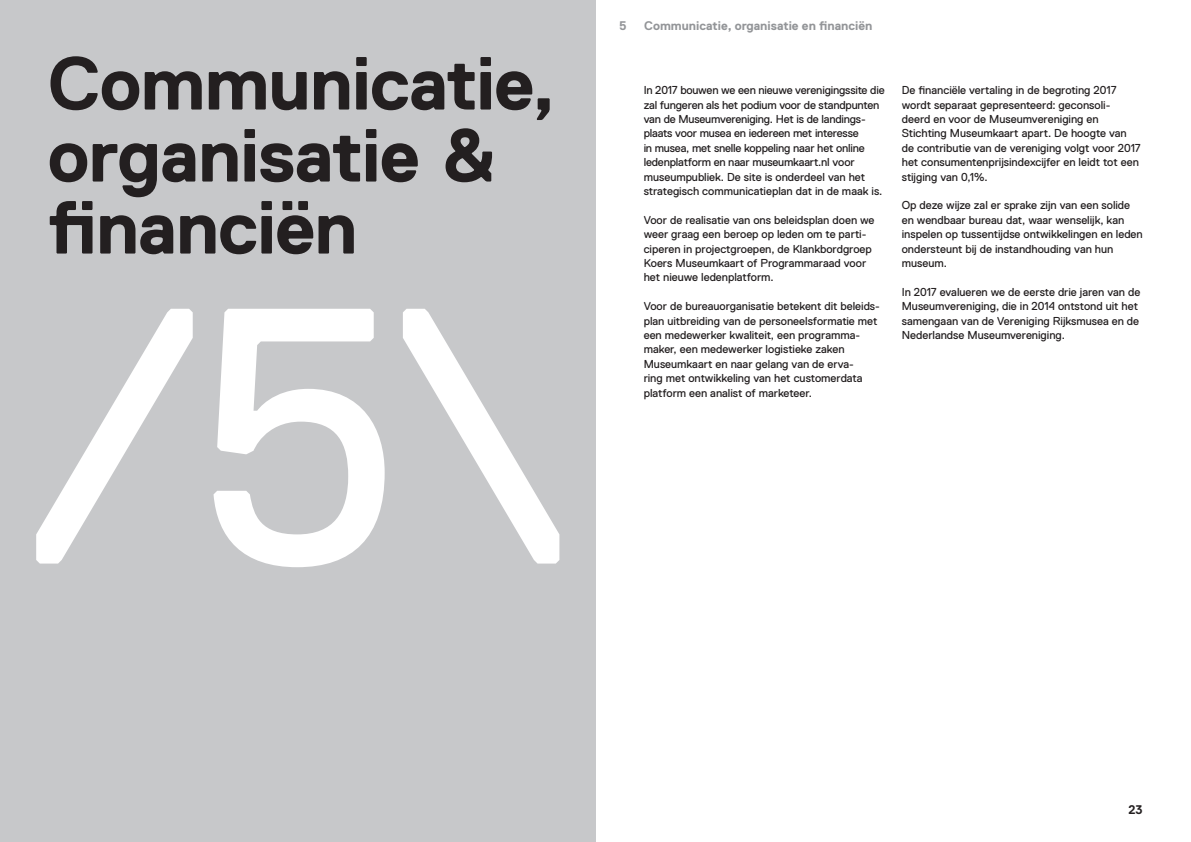
<style>
.page{position:relative;width:1191px;height:842px;background:#fff}
.page>*{position:absolute;margin:0;border:0;box-sizing:border-box;transform-origin:0 0}
.big_number{font:364px "Replica Std";color:#fff}
.t1{font:700 75px/72px "Replica Std";letter-spacing:-.02em;color:#231f20}
.sub_header_page{font:700 12.5px "Replica Std";color:#939598}
.t2{font:700 12.5px "Replica Std";color:#231f20}
.broodtekst{font:11.5px/14.4px "Replica Std";letter-spacing:-.005em;color:#231f20}
</style>
<div class="page">
<div style="left:0;top:0;width:595px;height:842px;background:#c7c8ca"></div>
<p class="t1" style="left:47px;top:48px;width:509px">Communicatie, organisatie &amp; financiën</p>
<p class="big_number" style="left:22px;top:236px;width:554px">/5\</p>
<p class="sub_header_page" style="left:619px;top:19px;width:9px">5</p>
<p class="sub_header_page" style="left:644px;top:19px;width:230px">Communicatie, organisatie en financiën</p>
<p class="broodtekst" style="left:643px;top:83px;width:242px">In 2017 bouwen we een nieuwe verenigingssite die zal fungeren als het podium voor de standpunten van de Museumvereniging. Het is de landings&shy;plaats voor musea en iedereen met interesse<br>in musea, met snelle koppeling naar het online ledenplatform en naar museumkaart.nl voor museumpubliek. De site is onderdeel van het strategisch communicatieplan dat in de maak is.</p>
<p class="broodtekst" style="left:643px;top:213px;width:232px">Voor de realisatie van ons beleidsplan doen we weer graag een beroep op leden om te parti&shy;ciperen in projectgroepen, de Klankbordgroep Koers Museumkaart of Programmaraad voor het nieuwe ledenplatform.</p>
<p class="broodtekst" style="left:643px;top:299px;width:238px">Voor de bureauorganisatie betekent dit beleids&shy;plan uitbreiding van de personeelsformatie met een medewerker kwaliteit, een programma&shy;maker, een medewerker logistieke zaken Museumkaart en naar gelang van de erva-<br>ring met ontwikkeling van het customerdata platform een analist of marketeer.</p>
<p class="broodtekst" style="left:901px;top:83px;width:240px">De financiële vertaling in de begroting 2017 wordt separaat gepresenteerd: geconsoli-<br>deerd en voor de Museumvereniging en Stichting Museumkaart apart. De hoogte van de contributie van de vereniging volgt voor 2017 het consumentenprijsindexcijfer en leidt tot een stijging van 0,1%.</p>
<p class="broodtekst" style="left:901px;top:198px;width:242px">Op deze wijze zal er sprake zijn van een solide en wendbaar bureau dat, waar wenselijk, kan inspelen op tussentijdse ontwikkelingen en leden ondersteunt bij de instandhouding van hun museum.</p>
<p class="broodtekst" style="left:901px;top:285px;width:240px">In 2017 evalueren we de eerste drie jaren van de Museumvereniging, die in 2014 ontstond uit het samengaan van de Vereniging Rijksmusea en de Nederlandse Museumvereniging.</p>
<p class="t2" style="left:1128px;top:803px;width:16px">23</p>
</div>
